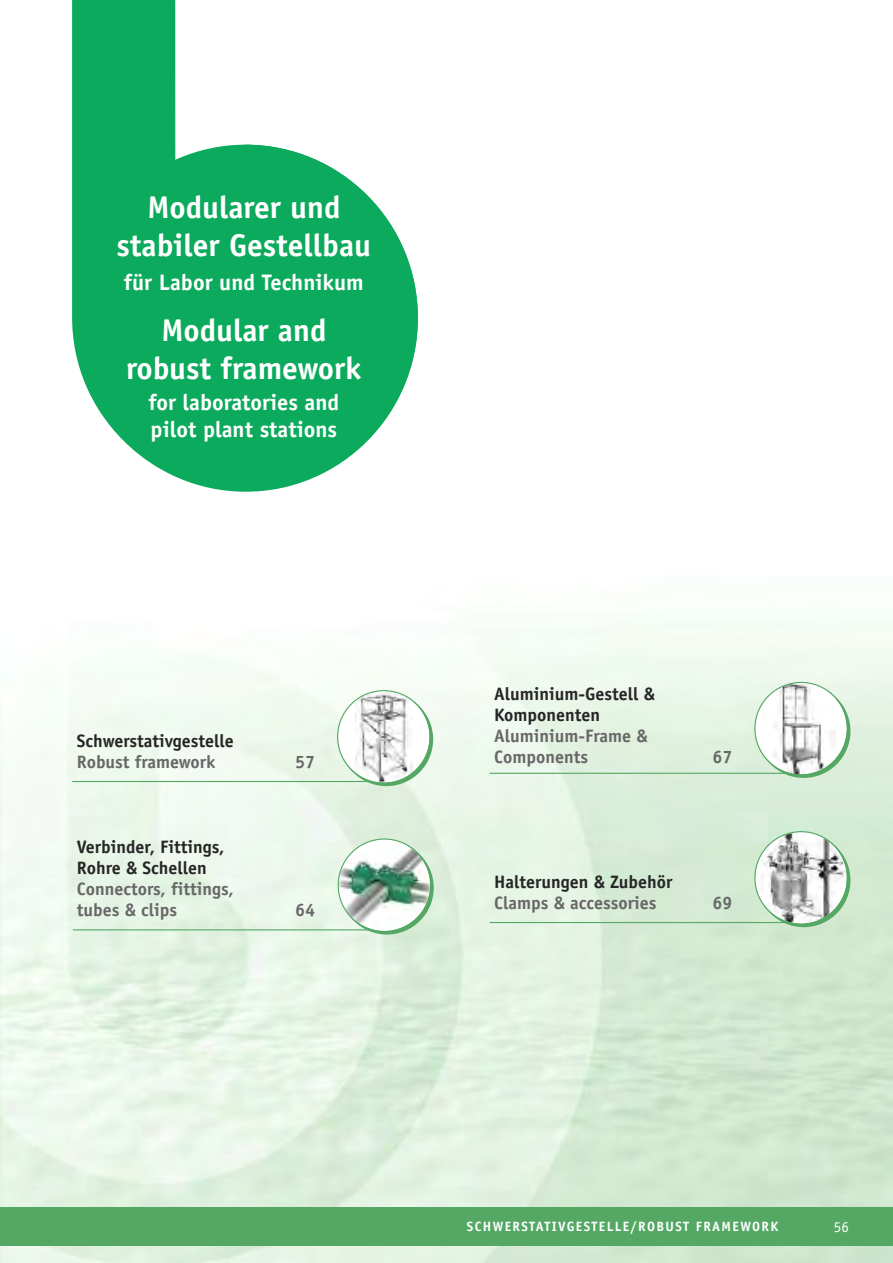
<style>
.page{position:relative;width:893px;height:1263px;background:#fff}
.page>*{position:absolute;margin:0;border:0;box-sizing:border-box;transform-origin:0 0}
.t1{font:700 31.5px/37.8px "Officina Sans";color:#fff;text-align:center}
.t2{font:700 22.5px/27px "Officina Sans";color:#fff}
.t3{font:700 18px/21px "Officina Sans";color:#272627}
.t4{font:700 18px/21px "Officina Sans";color:#686768}
.t5{font:15px "Officina Sans";color:#fff}
.t6{font:700 13.5px "Officina Sans";letter-spacing:.1em;color:#fff}
</style>
<div class="page">
<img style="left:0;top:490px;width:893px;height:773px">
<div style="left:0;top:1208px;width:893px;height:38px;background:#54a864"></div>
<svg style="left:337px;top:690px;width:94px;height:94px"></svg>
<hr style="left:72px;top:781px;width:296px;height:1px;background:#54a864">
<svg style="left:338px;top:838px;width:93px;height:94px"></svg>
<hr style="left:73px;top:929px;width:295px;height:1px;background:#54a864">
<svg style="left:754px;top:831px;width:94px;height:94px"></svg>
<hr style="left:490px;top:922px;width:295px;height:1px;background:#54a864">
<svg style="left:754px;top:682px;width:94px;height:93px"></svg>
<hr style="left:490px;top:773px;width:295px;height:1px;background:#54a864">
<svg style="left:72px;top:0;width:346px;height:490px;fill:#0baa5c"></svg>
<h1 class="t1" style="left:116px;top:191px;width:256px">Modularer und stabiler Gestellbau</h1>
<p class="t2" style="left:124px;top:271px;width:241px">für Labor und Technikum</p>
<h1 class="t1" style="left:126px;top:314px;width:237px">Modular and robust framework</h1>
<p class="t2" style="left:148px;top:391px;width:192px">for laboratories and pilot plant stations</p>
<p class="t3" style="left:77px;top:732px;width:158px">Schwerstativgestelle</p>
<p class="t4" style="left:77px;top:753px;width:140px">Robust framework</p>
<p class="t4" style="left:295px;top:753px;width:21px">57</p>
<p class="t3" style="left:77px;top:838px;width:149px">Verbinder, Fittings,<br>Rohre &amp; Schellen</p>
<p class="t4" style="left:77px;top:880px;width:158px">Connectors, fittings, tubes &amp; clips</p>
<p class="t4" style="left:295px;top:901px;width:21px">64</p>
<p class="t3" style="left:494px;top:685px;width:162px">Aluminium-Gestell &amp;<br>Komponenten</p>
<p class="t4" style="left:494px;top:727px;width:155px">Aluminium-Frame &amp;<br>Components</p>
<p class="t4" style="left:712px;top:748px;width:21px">67</p>
<p class="t3" style="left:494px;top:873px;width:180px">Halterungen &amp; Zubehör</p>
<p class="t4" style="left:494px;top:894px;width:164px">Clamps &amp; accessories</p>
<p class="t4" style="left:712px;top:894px;width:21px">69</p>
<p class="t6" style="left:467px;top:1221px;width:313px">SCHWERSTATIVGESTELLE/ROBUST FRAMEWORK</p>
<p class="t5" style="left:834px;top:1221px;width:16px">56</p>
</div>
